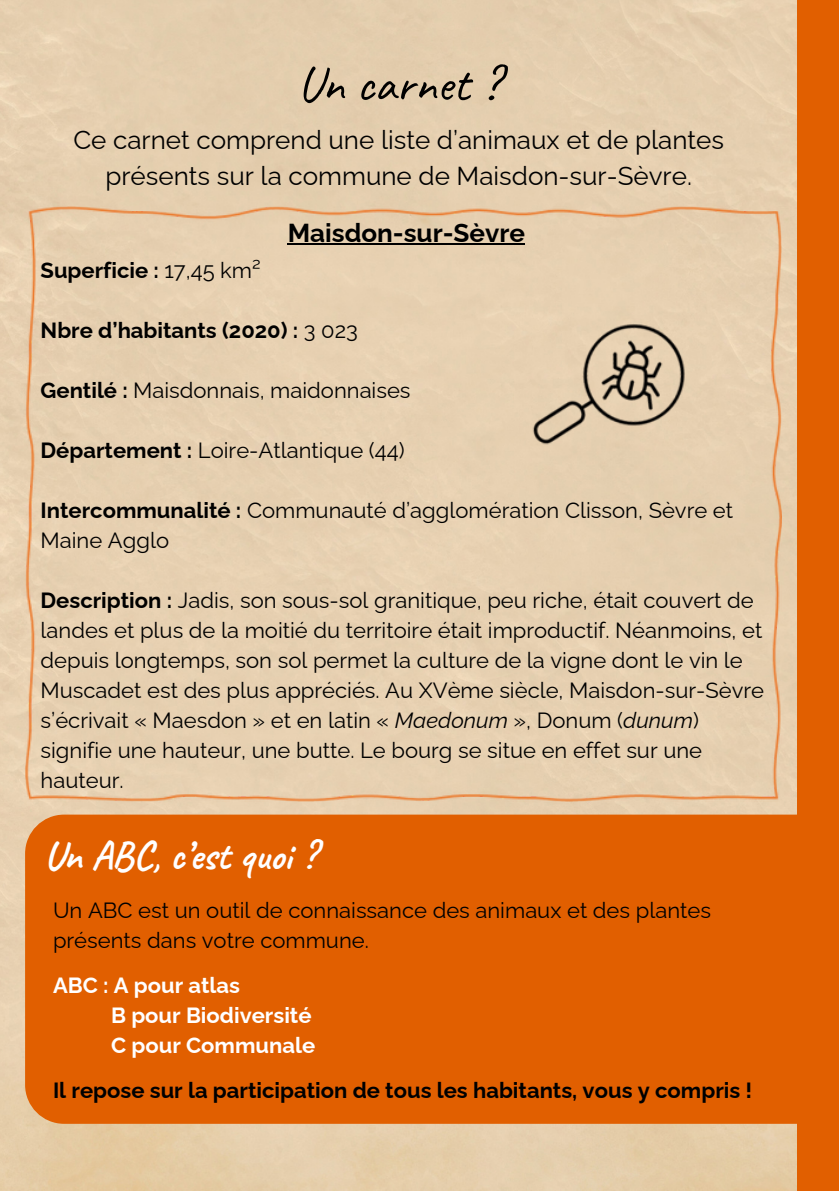
<style>
.page{position:relative;width:839px;height:1191px;background:#fff}
.page>*{position:absolute;margin:0;border:0;box-sizing:border-box;transform-origin:0 0}
.t1{font:50px "Caveat";color:#000}
.t2{font:700 40px "Caveat";color:#fff}
.t3{font:26px/36px "Raleway";color:#000;text-align:center}
.t4{font:700 26px "Raleway";color:#000}
.t5{font:22px/30px "Raleway";color:#000}
.t6{font:700 22px "Raleway";color:#000}
.t7{font:700 22px/30px "Raleway";color:#fff}
.s1{font-weight:400}
.s2{font-weight:700}
.s3{font-style:italic}
</style>
<div class="page">
<img style="left:0;top:0;width:797px;height:1191px">
<div style="left:797px;top:0;width:41px;height:1191px;background:#e15f00"></div>
<div style="left:25px;top:206px;width:756px;height:596px;background:#e7d0b1"></div>
<div style="left:25px;top:815px;width:813px;height:309px;background:#e15f00;border-radius:39px"></div>
<img style="left:514px;top:289px;width:199px;height:200px">
<hr style="left:288px;top:244px;width:237px;height:1px;background:#000">
<p class="t1" style="left:297px;top:52px;width:204px">Un carnet ?</p>
<h3 class="t3" style="left:73px;top:122px;width:652px">Ce carnet comprend une liste d’animaux et de plantes présents sur la commune de Maisdon-sur-Sèvre.</h3>
<p class="t4" style="left:288px;top:218px;width:239px">Maisdon-sur-Sèvre</p>
<p class="t6" style="left:41px;top:258px;width:222px">Superficie : <span class="s1">17,45 km²</span></p>
<p class="t6" style="left:41px;top:318px;width:319px">Nbre d’habitants (2020) : <span class="s1">3 023</span></p>
<p class="t5" style="left:41px;top:376px;width:371px"><span class="s2">Gentilé :</span> Maisdonnais, maidonnaises</p>
<p class="t5" style="left:41px;top:436px;width:365px"><span class="s2">Département :</span> Loire-Atlantique (44)</p>
<p class="t5" style="left:41px;top:496px;width:694px"><span class="s2">Intercommunalité :</span> Communauté d’agglomération Clisson, Sèvre et<br>Maine Agglo</p>
<p class="t5" style="left:41px;top:586px;width:725px"><span class="s2">Description :</span> Jadis, son sous-sol granitique, peu riche, était couvert de landes et plus de la moitié du territoire était improductif. Néanmoins, et depuis longtemps, son sol permet la culture de la vigne dont le vin le Muscadet est des plus appréciés. Au XVème siècle, Maisdon-sur-Sèvre s’écrivait « Maesdon » et en latin « <span class="s3">Maedonum</span> », Donum (<span class="s3">dunum</span>) signifie une hauteur, une butte. Le bourg se situe en effet sur une hauteur.</p>
<h2 class="t2" style="left:44px;top:830px;width:274px">Un ABC, c’est quoi ?</h2>
<h5 class="t5" style="left:53px;top:895px;width:659px">Un ABC est un outil de connaissance des animaux et des plantes présents dans votre commune.</h5>
<h5 class="t7" style="left:111px;top:970px;width:205px;text-indent:-58px">ABC : A pour atlas<br>B pour Biodiversité<br>C pour Communale</h5>
<p class="t6" style="left:53px;top:1078px;width:700px">Il repose sur la participation de tous les habitants, vous y compris !</p>
</div>
